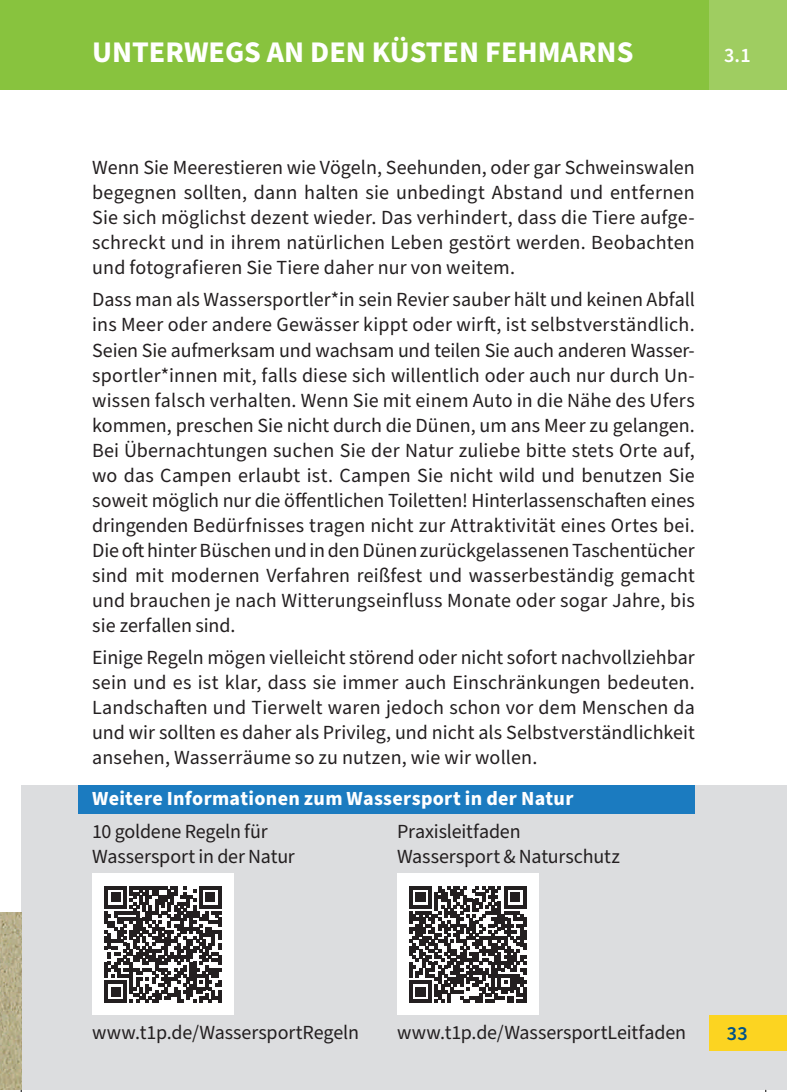
<style>
.page{position:relative;width:787px;height:1092px;background:#fff}
.page>*{position:absolute;margin:0;border:0;box-sizing:border-box;transform-origin:0 0}
.t1{font:700 30px "Source Sans Pro";color:#fff}
.t2{font:20px/25px "Source Sans Pro";letter-spacing:.005em;color:#231f20;text-align:justify}
.t3{font:700 20px "Source Sans Pro";letter-spacing:.015em;color:#fff}
.t4{font:600 20px "Source Sans Pro";color:#fff}
.t5{font:600 20px "Source Sans Pro";color:#015287}
</style>
<div class="page">
<div style="left:0;top:0;width:786px;height:90px;background:#88c33e"></div>
<div style="left:21px;top:784px;width:765px;height:305px;background:#dcdddf"></div>
<img style="left:0;top:912px;width:21px;height:177px">
<div style="left:709px;top:0;width:77px;height:90px;background:#9fcd61"></div>
<div style="left:78px;top:784px;width:616px;height:29px;background:#1b7bc0"></div>
<div style="left:92px;top:873px;width:142px;height:142px;background:#fff"></div>
<svg style="left:105px;top:886px;width:116px;height:116px"></svg>
<div style="left:397px;top:873px;width:142px;height:142px;background:#fff"></div>
<svg style="left:409px;top:886px;width:117px;height:116px"></svg>
<hr style="left:523px;top:986px;width:3px;height:16px;background:#231f20">
<div style="left:709px;top:1015px;width:77px;height:35px;background:#fcd421"></div>
<h1 class="t1" style="left:92px;top:32px;width:542px">UNTERWEGS AN DEN KÜSTEN FEHMARNS</h1>
<p class="t4" style="left:724px;top:42px;width:28px">3.1</p>
<p class="t2" style="left:92px;top:156px;width:604px">Wenn Sie Meerestieren wie Vögeln, Seehunden, oder gar Schweinswalen begegnen sollten, dann halten sie unbedingt Abstand und entfernen Sie sich möglichst dezent wieder. Das verhindert, dass die Tiere aufge&shy;schreckt und in ihrem natürlichen Leben gestört werden. Beobachten und fotografieren Sie Tiere daher nur von weitem.</p>
<p class="t2" style="left:92px;top:288px;width:604px">Dass man als Wassersportler*in sein Revier sauber hält und keinen Abfall ins Meer oder andere Gewässer kippt oder wirft, ist selbstverständlich.<br>Seien Sie aufmerksam und wachsam und teilen Sie auch anderen Wasser&shy;sportler*innen mit, falls diese sich willentlich oder auch nur durch Un&shy;wissen falsch verhalten. Wenn Sie mit einem Auto in die Nähe des Ufers kommen, preschen Sie nicht durch die Dünen, um ans Meer zu gelangen.<br>Bei Übernachtungen suchen Sie der Natur zuliebe bitte stets Orte auf, wo das Campen erlaubt ist. Campen Sie nicht wild und benutzen Sie soweit möglich nur die öffentlichen Toiletten! Hinterlassenschaften eines dringenden Bedürfnisses tragen nicht zur Attraktivität eines Ortes bei.<br>Die oft hinter Büschen und in den Dünen zurückgelassenen Taschentücher sind mit modernen Verfahren reißfest und wasserbeständig gemacht und brauchen je nach Witterungseinfluss Monate oder sogar Jahre, bis sie zerfallen sind.</p>
<p class="t2" style="left:92px;top:645px;width:604px">Einige Regeln mögen vielleicht störend oder nicht sofort nachvollziehbar sein und es ist klar, dass sie immer auch Einschränkungen bedeuten.<br>Landschaften und Tierwelt waren jedoch schon vor dem Menschen da und wir sollten es daher als Privileg, und nicht als Selbstverständlichkeit ansehen, Wasserräume so zu nutzen, wie wir wollen.</p>
<p class="t3" style="left:92px;top:785px;width:483px">Weitere Informationen zum Wassersport in der Natur</p>
<p class="t2" style="left:92px;top:819px;width:204px">10 goldene Regeln für<br>Wassersport in der Natur</p>
<p class="t2" style="left:397px;top:819px;width:224px">Praxisleitfaden<br>Wassersport &amp; Naturschutz</p>
<p class="t2" style="left:92px;top:1020px;width:268px">www.t1p.de/WassersportRegeln</p>
<p class="t2" style="left:397px;top:1020px;width:290px">www.t1p.de/WassersportLeitfaden</p>
<p class="t5" style="left:726px;top:1019px;width:22px">33</p>
</div>
